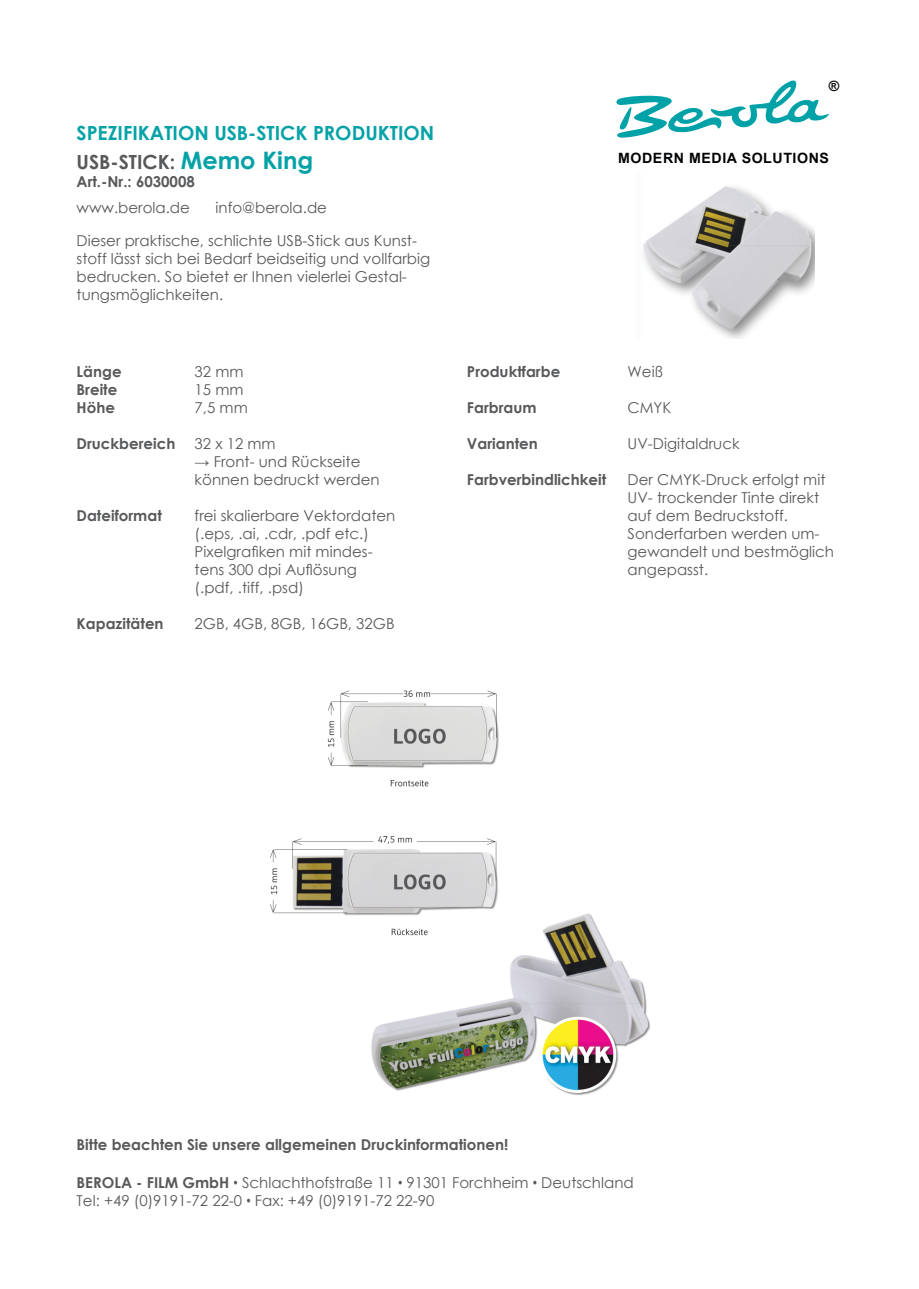
<style>
.page{position:relative;width:919px;height:1289px;background:#fff}
.page>*{position:absolute;margin:0;border:0;box-sizing:border-box;transform-origin:0 0}
.Überschriften{font:700 19.5px "Century Gothic";color:#04a2a7}
.Überschriften-2{font:700 19.5px "Century Gothic";color:#58595b}
.Text{font:15px/18px "Century Gothic";color:#58595b}
.Überschriften-3{font:700 15px "Century Gothic";color:#58595b}
.Text-2{font:700 15px "Century Gothic";color:#58595b}
.t1{font:700 14.25px "Arial";letter-spacing:.04em;color:#010203}
.s1{font-size:24px;color:#04a2a7}
.s2{font-family:"Arial Narrow"}
.s3{font-weight:700}
</style>
<div class="page">
<svg style="left:616px;top:80px;width:212px;height:58px"></svg>
<img style="left:643px;top:186px;width:171px;height:152px">
<img style="left:270px;top:690px;width:380px;height:405px">
<p class="Überschriften" style="left:77px;top:118px;width:359px">SPEZIFIKATION USB-STICK PRODUKTION</p>
<p class="Überschriften-2" style="left:77px;top:147px;width:238px">USB-STICK: <span class="s1">Memo King</span></p>
<p class="Überschriften-3" style="left:77px;top:170px;width:120px">Art.-Nr.: 6030008</p>
<p class="Text" style="left:77px;top:198px;width:115px">www.berola.de</p>
<p class="Text" style="left:215px;top:198px;width:113px">info@berola.de</p>
<p class="Text" style="left:77px;top:232px;width:355px">Dieser praktische, schlichte USB-Stick aus Kunst&shy;stoff lässt sich bei Bedarf beidseitig und vollfarbig bedrucken. So bietet er Ihnen vielerlei Gestal&shy;tungsmöglichkeiten.</p>
<p class="Überschriften-3" style="left:77px;top:360px;width:47px">Länge</p>
<p class="Überschriften-3" style="left:77px;top:378px;width:42px">Breite</p>
<p class="Überschriften-3" style="left:77px;top:396px;width:40px">Höhe</p>
<p class="Überschriften-3" style="left:77px;top:432px;width:100px">Druckbereich</p>
<p class="Überschriften-3" style="left:77px;top:504px;width:87px">Dateiformat</p>
<p class="Überschriften-3" style="left:77px;top:612px;width:89px">Kapazitäten</p>
<p class="Text" style="left:195px;top:362px;width:50px">32 mm</p>
<p class="Text" style="left:195px;top:380px;width:50px">15 mm</p>
<p class="Text" style="left:195px;top:398px;width:55px">7,5 mm</p>
<p class="Text" style="left:195px;top:434px;width:83px">32 x 12 mm</p>
<p class="Text" style="left:195px;top:452px;width:186px"><span class="s2">→</span> Front- und Rückseite können bedruckt werden</p>
<p class="Text" style="left:195px;top:506px;width:202px">frei skalierbare Vektordaten</p>
<p class="Text" style="left:195px;top:524px;width:176px">(.eps, .ai, .cdr, .pdf etc.)</p>
<p class="Text" style="left:195px;top:542px;width:179px">Pixelgrafiken mit mindes&shy;tens 300 dpi Auflösung</p>
<p class="Text" style="left:195px;top:578px;width:111px">(.pdf, .tiff, .psd)</p>
<p class="Text" style="left:195px;top:614px;width:201px">2GB, 4GB, 8GB, 16GB, 32GB</p>
<p class="t1" style="left:828px;top:77px;width:12px">®</p>
<p class="t1" style="left:618px;top:148px;width:212px">MODERN MEDIA SOLUTIONS</p>
<p class="Überschriften-3" style="left:467px;top:360px;width:95px">Produktfarbe</p>
<p class="Überschriften-3" style="left:467px;top:396px;width:71px">Farbraum</p>
<p class="Überschriften-3" style="left:467px;top:432px;width:72px">Varianten</p>
<p class="Überschriften-3" style="left:467px;top:468px;width:141px">Farbverbindlichkeit</p>
<p class="Text" style="left:627px;top:362px;width:37px">Weiß</p>
<p class="Text" style="left:627px;top:398px;width:45px">CMYK</p>
<p class="Text" style="left:627px;top:434px;width:114px">UV-Digitaldruck</p>
<p class="Text" style="left:627px;top:470px;width:199px">Der CMYK-Druck erfolgt mit<br>UV- trockender Tinte direkt auf dem Bedruckstoff.</p>
<p class="Text" style="left:627px;top:524px;width:208px">Sonderfarben werden um&shy;gewandelt und bestmöglich angepasst.</p>
<p class="Text-2" style="left:77px;top:1133px;width:433px">Bitte beachten Sie unsere allgemeinen Druckinformationen!</p>
<p class="Text" style="left:77px;top:1172px;width:558px"><span class="s3">BEROLA - FILM GmbH</span> <span class="s2">•</span> Schlachthofstraße 11 <span class="s2">•</span> 91301 Forchheim <span class="s2">•</span> Deutschland</p>
<p class="Text" style="left:77px;top:1190px;width:359px">Tel: +49 (0)9191-72 22-0 <span class="s2">•</span> Fax: +49 (0)9191-72 22-90</p>
</div>
